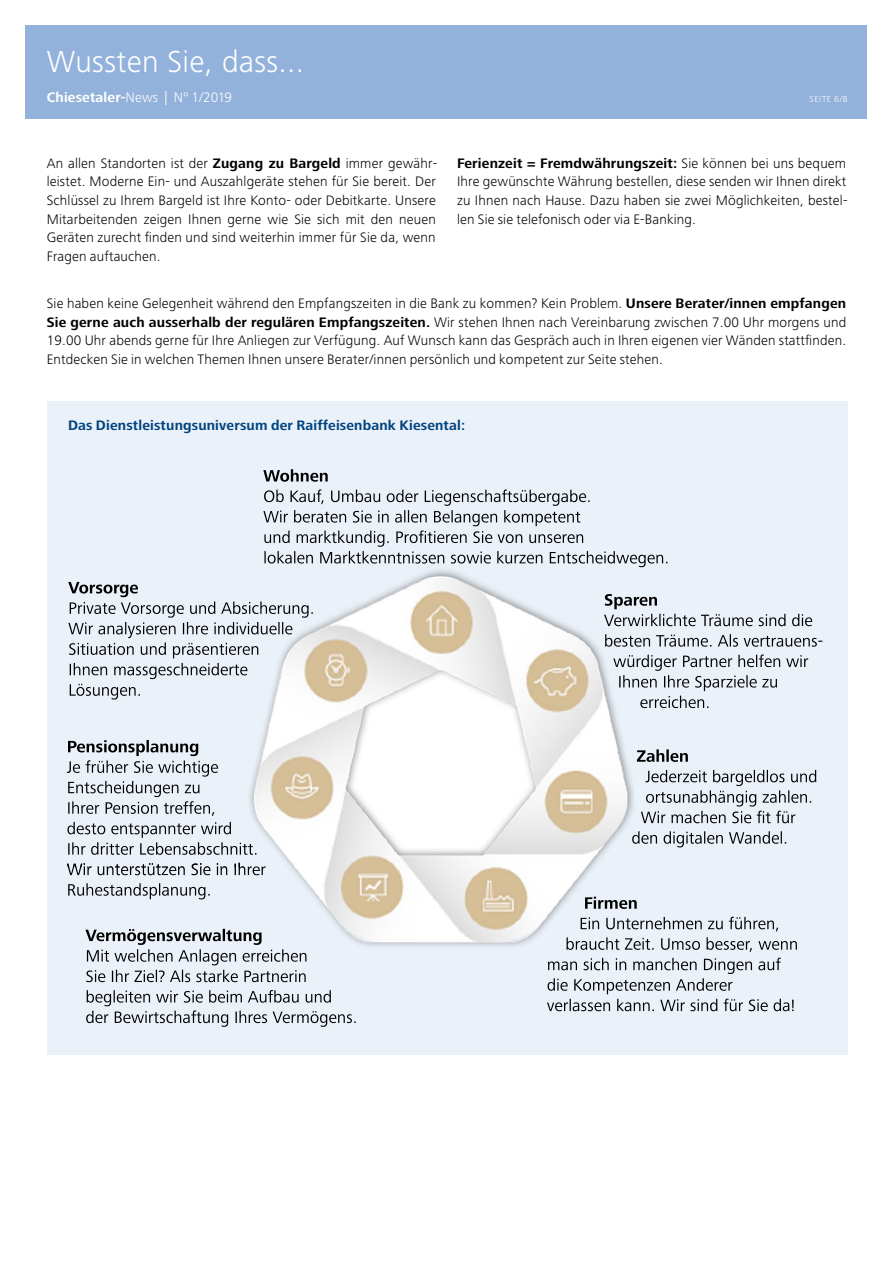
<style>
.page{position:relative;width:893px;height:1263px;background:#fff}
.page>*{position:absolute;margin:0;border:0;box-sizing:border-box;transform-origin:0 0}
.t1{font:300 31.5px "Frutiger Next LT";letter-spacing:.01em;color:#fff}
.t2{font:300 14.25px/18.8px "Frutiger Next LT";letter-spacing:.01em;color:#000;text-align:justify}
.t3{font:700 14.25px "Frutiger Next LT";letter-spacing:.01em;color:#004380}
.t4{font:300 14.25px "Frutiger Next LT";letter-spacing:.01em;color:#fff}
.t5{font:300 9px "Frutiger Next LT";letter-spacing:.07em;color:#fff}
.s1{font-weight:700}
</style>
<div class="page">
<div style="left:26px;top:26px;width:841px;height:93px;background:#93b2db"></div>
<div style="left:47px;top:401px;width:801px;height:653px;background:#ebf1f8"></div>
<img style="left:66px;top:469px;width:757px;height:558px">
<h1 class="t1" style="left:47px;top:44px;width:259px">Wussten Sie, dass...</h1>
<p class="t4" style="left:47px;top:90px;width:187px"><span class="s1">Chiesetaler-</span>News | N° 1/2019</p>
<p class="t5" style="left:810px;top:94px;width:39px">SEITE 6/8</p>
<p class="t2" style="left:47px;top:153px;width:392px">An allen Standorten ist der <span class="s1">Zugang zu Bargeld</span> immer gewähr&shy;leistet. Moderne Ein- und Auszahlgeräte stehen für Sie bereit. Der Schlüssel zu Ihrem Bargeld ist Ihre Konto- oder Debitkarte. Unsere Mitarbeitenden zeigen Ihnen gerne wie Sie sich mit den neuen Geräten zurecht finden und sind weiterhin immer für Sie da, wenn Fragen auftauchen.</p>
<p class="t2" style="left:457px;top:153px;width:392px"><span class="s1">Ferienzeit = Fremdwährungszeit:</span> Sie können bei uns bequem Ihre gewünschte Währung bestellen, diese senden wir Ihnen direkt zu Ihnen nach Hause. Dazu haben sie zwei Möglichkeiten, bestel&shy;len Sie sie telefonisch oder via E-Banking.</p>
<p class="t2" style="left:47px;top:294px;width:801px">Sie haben keine Gelegenheit während den Empfangszeiten in die Bank zu kommen? Kein Problem. <span class="s1">Unsere Berater/innen empfangen Sie gerne auch ausserhalb der regulären Empfangszeiten.</span> Wir stehen Ihnen nach Vereinbarung zwischen 7.00 Uhr morgens und 19.00 Uhr abends gerne für Ihre Anliegen zur Verfügung. Auf Wunsch kann das Gespräch auch in Ihren eigenen vier Wänden stattfinden.<br>Entdecken Sie in welchen Themen Ihnen unsere Berater/innen persönlich und kompetent zur Seite stehen.</p>
<p class="t3" style="left:68px;top:417px;width:399px">Das Dienstleistungsuniversum der Raiffeisenbank Kiesental:</p>
</div>
